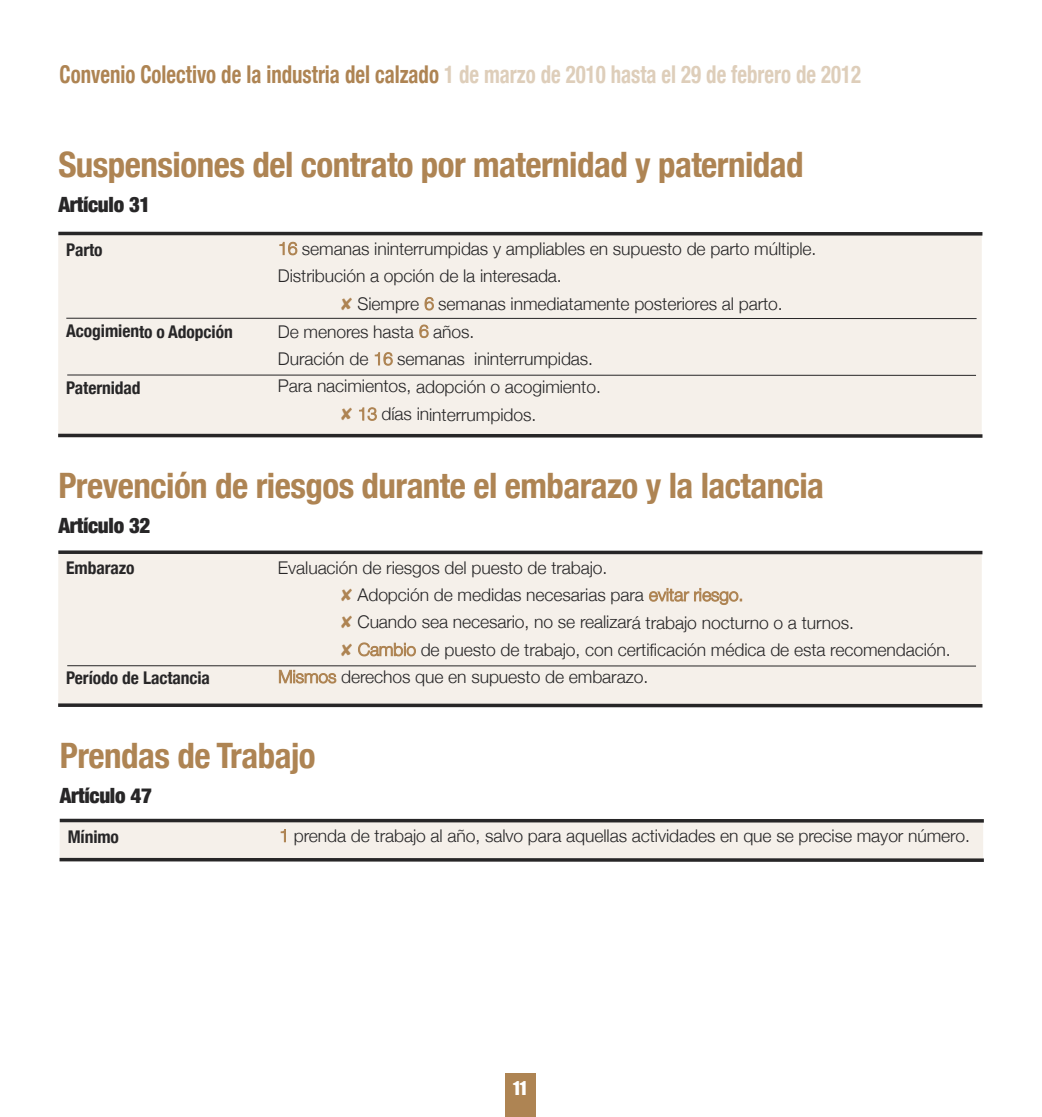
<style>
.page{position:relative;width:1042px;height:1117px;background:#fff}
.page>*{position:absolute;margin:0;border:0;box-sizing:border-box;transform-origin:0 0}
.t1{font:700 condensed 35px "Helvetica Neue";letter-spacing:-.015em;color:#ae8453}
.t2{font:700 condensed 24.5px "Helvetica Neue";color:#ae8453;scale:.85 1}
.t3{font:900 condensed 21px "Helvetica Neue";letter-spacing:-.015em;color:#272627}
.t4{font:300 17.5px "Helvetica Neue";letter-spacing:-.005em;color:#272627}
.t5{font:700 condensed 17.5px "Helvetica Neue";letter-spacing:-.005em;color:#272627}
.t6{font:17.5px "Impact";color:#fff}
.s1{color:#deceba}
.s2{color:#ae8453}
</style>
<div class="page">
<div style="left:505px;top:1072px;width:30px;height:44px;background:#ae8453"></div>
<div style="left:58px;top:233px;width:924px;height:204px;background:#f5f0ea"></div>
<hr style="left:66px;top:318px;width:910px;height:1px;background:#272627">
<svg style="left:58px;top:433px;width:925px;height:5px;background:#646262"></svg>
<hr style="left:67px;top:374px;width:909px;height:1px;background:#272627">
<hr style="left:58px;top:232px;width:924px;height:3px;background:#272627">
<div style="left:58px;top:551px;width:924px;height:152px;background:#f5f0ea"></div>
<svg style="left:58px;top:703px;width:925px;height:5px;background:#666464"></svg>
<hr style="left:67px;top:665px;width:909px;height:1px;background:#272627">
<svg style="left:58px;top:550px;width:924px;height:4px;background:#494849"></svg>
<div style="left:60px;top:819px;width:923px;height:42px;background:#f5f0ea"></div>
<svg style="left:59px;top:857px;width:925px;height:5px"></svg>
<svg style="left:60px;top:818px;width:924px;height:4px;background:#595859"></svg>
<h2 class="t2" style="left:60px;top:60px;width:944px">Convenio Colectivo de la industria del calzado <span class="s1">1 de marzo de 2010 hasta el 29 de febrero de 2012</span></h2>
<h1 class="t1" style="left:58px;top:144px;width:747px">Suspensiones del contrato por maternidad y paternidad</h1>
<p class="t3" style="left:58px;top:192px;width:94px">Artículo 31</p>
<p class="t5" style="left:66px;top:239px;width:38px">Parto</p>
<p class="t4" style="left:278px;top:238px;width:540px"><span class="s2">16</span> semanas ininterrumpidas y ampliables en supuesto de parto múltiple.</p>
<p class="t4" style="left:278px;top:265px;width:285px">Distribución a opción de la interesada.</p>
<p class="t4" style="left:341px;top:293px;width:443px"><span class="s2">✘</span> Siempre <span class="s2">6</span> semanas inmediatamente posteriores al parto.</p>
<p class="t4" style="left:278px;top:320px;width:198px">De menores hasta <span class="s2">6</span> años.</p>
<p class="t4" style="left:278px;top:348px;width:317px">Duración de <span class="s2">16</span> semanas ininterrumpidas.</p>
<p class="t4" style="left:278px;top:375px;width:324px">Para nacimientos, adopción o acogimiento.</p>
<p class="t4" style="left:341px;top:403px;width:197px"><span class="s2">✘ 13</span> días ininterrumpidos.</p>
<p class="t5" style="left:66px;top:320px;width:168px">Acogimiento o Adopción</p>
<p class="t5" style="left:66px;top:377px;width:76px">Paternidad</p>
<h1 class="t1" style="left:58px;top:464px;width:767px">Prevención de riesgos durante el embarazo y la lactancia</h1>
<p class="t3" style="left:58px;top:512px;width:94px">Artículo 32</p>
<p class="t5" style="left:66px;top:557px;width:70px">Embarazo</p>
<p class="t4" style="left:278px;top:556px;width:331px">Evaluación de riesgos del puesto de trabajo.</p>
<p class="t4" style="left:341px;top:584px;width:404px"><span class="s2">✘</span> Adopción de medidas necesarias para <span class="s2">evitar riesgo.</span></p>
<p class="t4" style="left:341px;top:611px;width:515px"><span class="s2">✘</span> Cuando sea necesario, no se realizará trabajo nocturno o a turnos.</p>
<p class="t4" style="left:341px;top:639px;width:611px"><span class="s2">✘ Cambio</span> de puesto de trabajo, con certificación médica de esta recomendación.</p>
<p class="t4" style="left:278px;top:666px;width:372px"><span class="s2">Mismos</span> derechos que en supuesto de embarazo.</p>
<p class="t5" style="left:66px;top:667px;width:145px">Período de Lactancia</p>
<h1 class="t1" style="left:60px;top:734px;width:257px">Prendas de Trabajo</h1>
<p class="t3" style="left:60px;top:782px;width:94px">Artículo 47</p>
<p class="t5" style="left:68px;top:825px;width:53px">Mínimo</p>
<p class="t4" style="left:279px;top:824px;width:692px"><span class="s2">1</span> prenda de trabajo al año, salvo para aquellas actividades en que se precise mayor número.</p>
<p class="t6" style="left:513px;top:1077px;width:15px">11</p>
</div>
